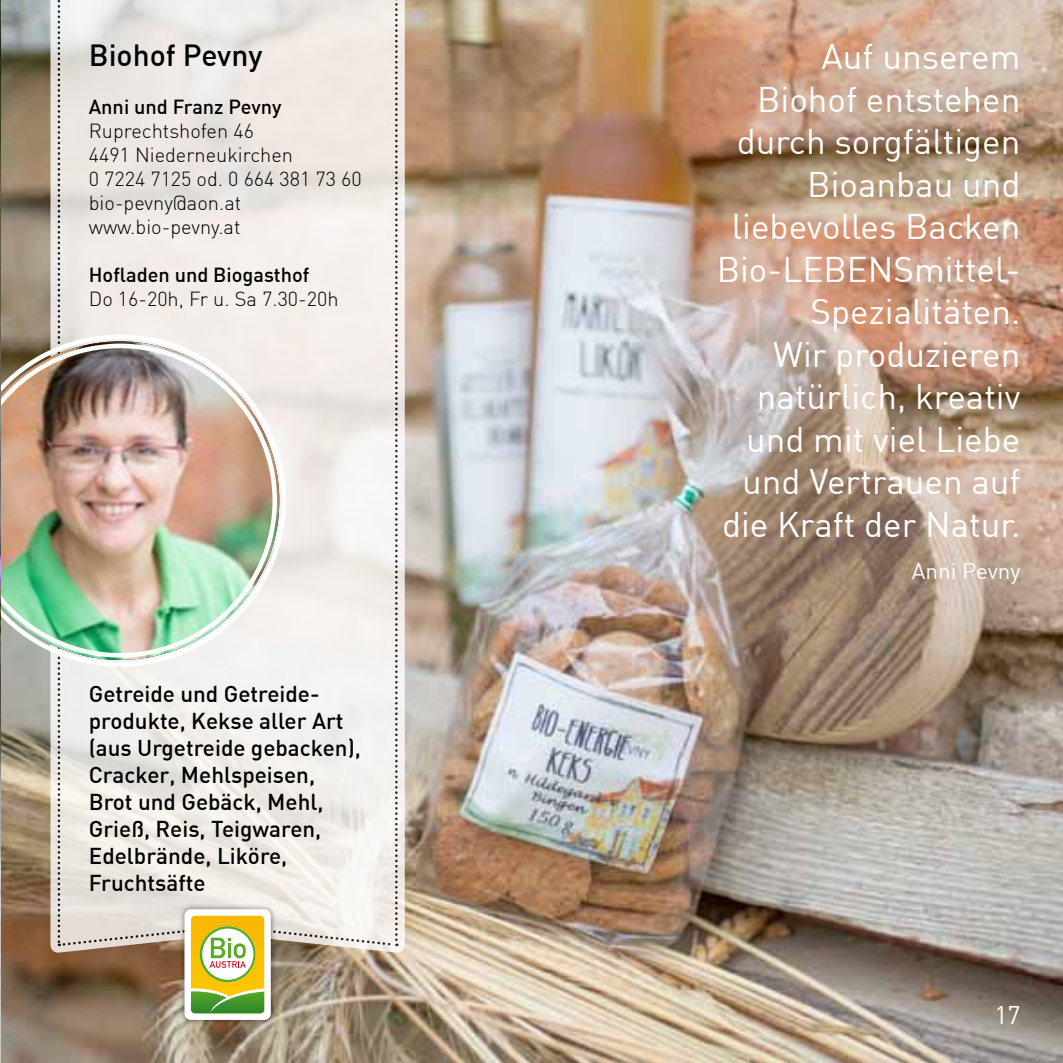
<style>
.page{position:relative;width:1063px;height:1063px;background:#fff}
.page>*{position:absolute;margin:0;border:0;box-sizing:border-box;transform-origin:0 0}
.t1{font:35px/42.5px "DIN";color:#fff;text-align:right}
.t2{font:500 30px "DIN";color:#000}
.t3{font:25px "DIN";color:#fff}
.t4{font:500 22.5px/27px "DIN";color:#000}
.t5{font:22.5px "DIN";color:#fff}
.t6{font:300 20px/24px "DIN";color:#000}
.t7{font:500 20px "DIN";color:#000}
</style>
<div class="page">
<img style="left:0;top:0;width:1062px;height:1063px">
<svg style="left:48px;top:0;width:359px;height:955px"></svg>
<img style="left:0;top:344px;width:58px;height:314px">
<div style="left:179px;top:904px;width:98px;height:122px;background:#000;opacity:.5"></div>
<img style="left:58px;top:0;width:340px;height:1014px">
<div style="left:184px;top:909px;width:87px;height:111px;border:6px solid #fff;border-radius:3px"></div>
<p class="t2" style="left:89px;top:36px;width:175px">Biohof Pevny</p>
<p class="t7" style="left:89px;top:94px;width:194px">Anni und Franz Pevny</p>
<p class="t6" style="left:89px;top:118px;width:275px">Ruprechtshofen 46<br>4491 Niederneukirchen<br>0 7224 7125 od. 0 664 381 73 60 bio-pevny@aon.at www.bio-pevny.at</p>
<p class="t7" style="left:89px;top:262px;width:222px">Hofladen und Biogasthof</p>
<p class="t6" style="left:89px;top:286px;width:251px">Do 16-20h, Fr u. Sa 7.30-20h</p>
<p class="t4" style="left:89px;top:680px;width:274px">Getreide und Getreide&shy;produkte, Kekse aller Art (aus Urgetreide gebacken),<br>Cracker, Mehlspeisen,<br>Brot und Gebäck, Mehl,<br>Grieß, Reis, Teigwaren,<br>Edelbrände, Liköre,<br>Fruchtsäfte</p>
<p class="t1" style="left:717px;top:35px;width:305px">Auf unserem<br>Biohof entstehen durch sorgfältigen<br>Bioanbau und liebevolles Backen<br>Bio-LEBENSmittel-<br>Spezialitäten.<br>Wir produzieren natürlich, kreativ und mit viel Liebe und Vertrauen auf die Kraft der Natur.</p>
<p class="t5" style="left:912px;top:557px;width:110px">Anni Pevny</p>
<p class="t3" style="left:994px;top:999px;width:28px">17</p>
</div>
